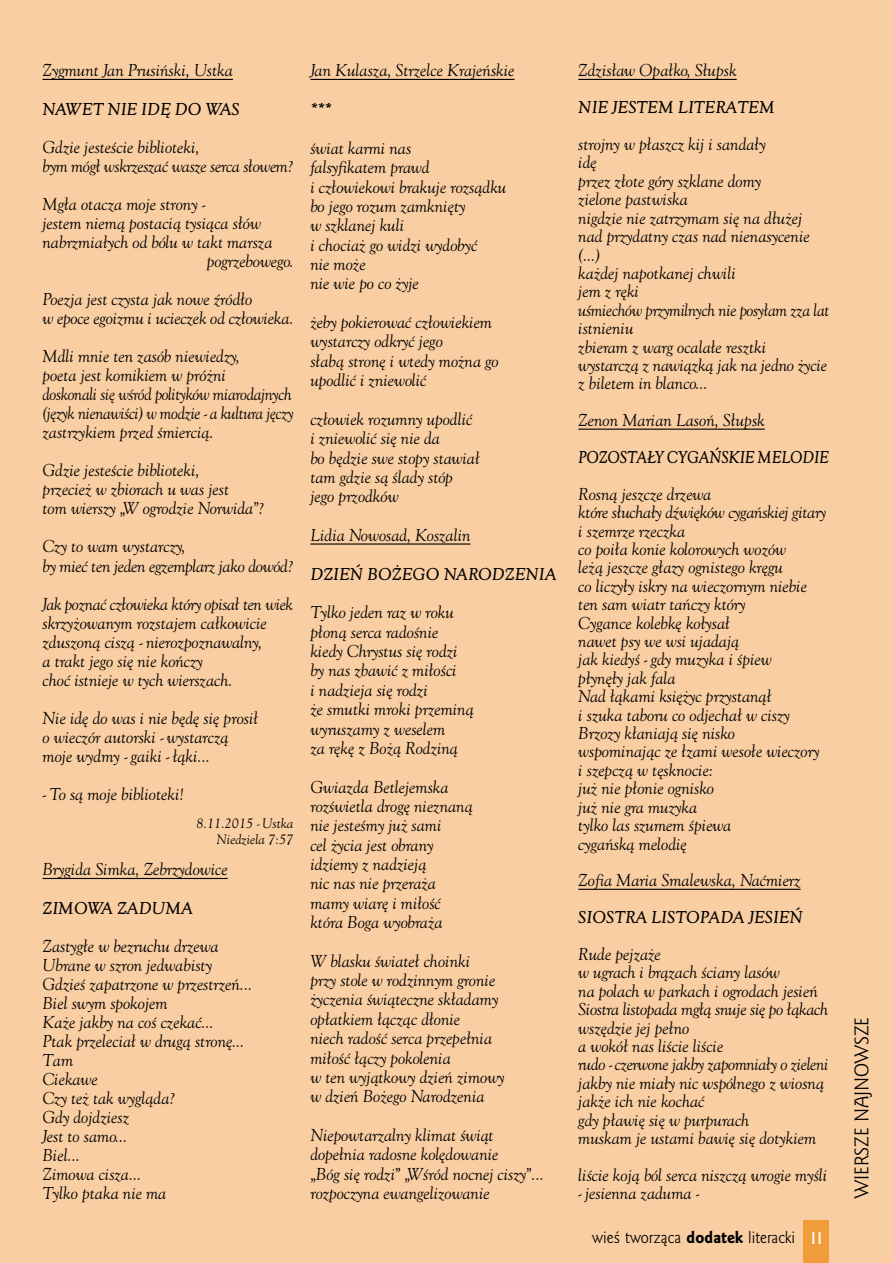
<style>
.page{position:relative;width:893px;height:1263px;background:#f9cea2}
.page>*{position:absolute;margin:0;border:0;box-sizing:border-box;transform-origin:0 0}
.t1{font:18px "Goldy EFN";color:#000}
.t2{font:italic 15px/18.5px "Goldy Olds EFN";color:#000}
.t3{font:italic 15px/19px "Goldy Olds EFN";letter-spacing:-.02em;color:#000}
.t4{font:italic 700 15px "Goldy Olds EFN";color:#000}
.t5{font:15px "Goldy EFN";color:#000}
.t6{font:italic 700 15px "Goldy Olds EFN";letter-spacing:-.02em;color:#000;scale:.91 1}
.t7{font:italic 12px/15.5px "Goldy Olds EFN";color:#000;text-align:right}
.s1{font-family:"Goldy EFN Heavy"}
.s2{font-weight:700;font-size:16.5px;color:#fff}
</style>
<div class="page">
<hr style="left:43px;top:79px;width:190px;height:1px;background:#000">
<hr style="left:43px;top:878px;width:185px;height:1px;background:#000">
<hr style="left:310px;top:79px;width:204px;height:1px;background:#000">
<hr style="left:310px;top:543px;width:161px;height:2px;background:#000">
<hr style="left:578px;top:79px;width:159px;height:1px;background:#000">
<hr style="left:578px;top:429px;width:187px;height:1px;background:#000">
<hr style="left:578px;top:889px;width:223px;height:1px;background:#000">
<div style="left:804px;top:1220px;width:25px;height:43px;background:#f19b39"></div>
<p class="t2" style="left:43px;top:61px;width:192px">Zygmunt Jan Prusiński, Ustka</p>
<p class="t4" style="left:43px;top:98px;width:199px">NAWET NIE IDĘ DO WAS</p>
<p class="t3" style="left:43px;top:137px;width:252px">Gdzie jesteście biblioteki,<br>bym mógł wskrzeszać wasze serca słowem?</p>
<p class="t2" style="left:43px;top:194px;width:164px">Mgła otacza moje strony -</p>
<p class="t2" style="left:43px;top:213px;width:220px">jestem niemą postacią tysiąca słów</p>
<p class="t2" style="left:43px;top:232px;width:231px">nabrzmiałych od bólu w takt marsza</p>
<p class="t2" style="left:207px;top:251px;width:88px">pogrzebowego.</p>
<p class="t2" style="left:43px;top:289px;width:252px;line-height:19px">Poezja jest czysta jak nowe źródło<br>w epoce egoizmu i ucieczek od człowieka.</p>
<p class="t3" style="left:43px;top:346px;width:252px">Mdli mnie ten zasób niewiedzy,<br>poeta jest komikiem w próżni<br>doskonali się wśród polityków miarodajnych (język nienawiści) w modzie - a kultura jęczy zastrzykiem przed śmiercią.</p>
<p class="t2" style="left:43px;top:460px;width:223px;line-height:19px">Gdzie jesteście biblioteki,<br>przecież w zbiorach u was jest<br>tom wierszy „W ogrodzie Norwida”?</p>
<p class="t3" style="left:43px;top:537px;width:252px">Czy to wam wystarczy,<br>by mieć ten jeden egzemplarz jako dowód?</p>
<p class="t2" style="left:43px;top:594px;width:252px;line-height:19px">Jak poznać człowieka który opisał ten wiek skrzyżowanym rozstajem całkowicie zduszoną ciszą - nierozpoznawalny,<br>a trakt jego się nie kończy<br>choć istnieje w tych wierszach.</p>
<p class="t2" style="left:43px;top:708px;width:217px;line-height:19px">Nie idę do was i nie będę się prosił o wieczór autorski - wystarczą moje wydmy - gaiki - łąki...</p>
<p class="t2" style="left:43px;top:784px;width:142px">- To są moje biblioteki!</p>
<p class="t7" style="left:197px;top:815px;width:98px">8.11.2015 - Ustka<br>Niedziela 7:57</p>
<p class="t2" style="left:43px;top:860px;width:187px">Brygida Simka, Zebrzydowice</p>
<p class="t4" style="left:43px;top:897px;width:152px">ZIMOWA ZADUMA</p>
<p class="t2" style="left:43px;top:936px;width:211px;line-height:19px">Zastygłe w bezruchu drzewa<br>Ubrane w szron jedwabisty<br>Gdzieś zapatrzone w przestrzeń...<br>Biel swym spokojem<br>Każe jakby na coś czekać...<br>Ptak przeleciał w drugą stronę...<br>Tam<br>Ciekawe<br>Czy też tak wygląda?<br>Gdy dojdziesz<br>Jest to samo...<br>Biel...<br>Zimowa cisza...<br>Tylko ptaka nie ma</p>
<p class="t2" style="left:310px;top:61px;width:206px">Jan Kulasza, Strzelce Krajeńskie</p>
<p class="t4" style="left:310px;top:99px;width:23px">***</p>
<p class="t2" style="left:310px;top:138px;width:198px;line-height:19.4px">świat karmi nas<br>falsyfikatem prawd<br>i człowiekowi brakuje rozsądku bo jego rozum zamknięty<br>w szklanej kuli<br>i chociaż go widzi wydobyć<br>nie może<br>nie wie po co żyje</p>
<p class="t2" style="left:310px;top:312px;width:190px;line-height:19.4px">żeby pokierować człowiekiem wystarczy odkryć jego<br>słabą stronę i wtedy można go upodlić i zniewolić</p>
<p class="t2" style="left:310px;top:409px;width:171px;line-height:19.4px">człowiek rozumny upodlić i zniewolić się nie da<br>bo będzie swe stopy stawiał tam gdzie są ślady stóp jego przodków</p>
<p class="t2" style="left:310px;top:525px;width:162px">Lidia Nowosad, Koszalin</p>
<p class="t4" style="left:310px;top:563px;width:248px">DZIEŃ BOŻEGO NARODZENIA</p>
<p class="t2" style="left:310px;top:602px;width:165px;line-height:19.4px">Tylko jeden raz w roku płoną serca radośnie kiedy Chrystus się rodzi by nas zbawić z miłości<br>i nadzieja się rodzi<br>że smutki mroki przeminą wyruszamy z weselem<br>za rękę z Bożą Rodziną</p>
<p class="t2" style="left:310px;top:777px;width:164px;line-height:19.4px">Gwiazda Betlejemska rozświetla drogę nieznaną nie jesteśmy już sami<br>cel życia jest obrany idziemy z nadzieją<br>nic nas nie przeraża mamy wiarę i miłość która Boga wyobraża</p>
<p class="t2" style="left:310px;top:951px;width:196px;line-height:19.4px">W blasku świateł choinki<br>przy stole w rodzinnym gronie życzenia świąteczne składamy opłatkiem łącząc dłonie<br>niech radość serca przepełnia miłość łączy pokolenia<br>w ten wyjątkowy dzień zimowy w dzień Bożego Narodzenia</p>
<p class="t2" style="left:310px;top:1125px;width:235px;line-height:19.4px">Niepowtarzalny klimat świąt dopełnia radosne kolędowanie<br>„Bóg się rodzi” „Wśród nocnej ciszy”... rozpoczyna ewangelizowanie</p>
<p class="t2" style="left:578px;top:61px;width:160px">Zdzisław Opałko, Słupsk</p>
<p class="t4" style="left:578px;top:97px;width:198px">NIE JESTEM LITERATEM</p>
<p class="t2" style="left:578px;top:135px;width:252px">strojny w płaszcz kij i sandały<br>idę<br>przez złote góry szklane domy<br>zielone pastwiska<br>nigdzie nie zatrzymam się na dłużej nad przydatny czas nad nienasycenie (...)<br>każdej napotkanej chwili<br>jem z ręki<br>uśmiechów przymilnych nie posyłam zza lat istnieniu<br>zbieram z warg ocalałe resztki wystarczą z nawiązką jak na jedno życie z biletem in blanco...</p>
<p class="t2" style="left:578px;top:411px;width:188px">Zenon Marian Lasoń, Słupsk</p>
<p class="t6" style="left:578px;top:447px;width:277px">POZOSTAŁY CYGAŃSKIE MELODIE</p>
<p class="t2" style="left:578px;top:484px;width:250px">Rosną jeszcze drzewa<br>które słuchały dźwięków cygańskiej gitary i szemrze rzeczka<br>co poiła konie kolorowych wozów<br>leżą jeszcze głazy ognistego kręgu<br>co liczyły iskry na wieczornym niebie ten sam wiatr tańczy który<br>Cygance kolebkę kołysał<br>nawet psy we wsi ujadają<br>jak kiedyś - gdy muzyka i śpiew<br>płynęły jak fala<br>Nad łąkami księżyc przystanął<br>i szuka taboru co odjechał w ciszy<br>Brzozy kłaniają się nisko<br>wspominając ze łzami wesołe wieczory i szepczą w tęsknocie:<br>już nie płonie ognisko<br>już nie gra muzyka<br>tylko las szumem śpiewa<br>cygańską melodię</p>
<p class="t2" style="left:578px;top:871px;width:224px">Zofia Maria Smalewska, Naćmierz</p>
<p class="t4" style="left:578px;top:907px;width:226px">SIOSTRA LISTOPADA JESIEŃ</p>
<p class="t2" style="left:578px;top:944px;width:252px">Rude pejzaże<br>w ugrach i brązach ściany lasów<br>na polach w parkach i ogrodach jesień<br>Siostra listopada mgłą snuje się po łąkach wszędzie jej pełno<br>a wokół nas liście liście<br>rudo - czerwone jakby zapomniały o zieleni jakby nie miały nic wspólnego z wiosną jakże ich nie kochać<br>gdy pławię się w purpurach<br>muskam je ustami bawię się dotykiem</p>
<p class="t2" style="left:578px;top:1165px;width:251px">liście koją ból serca niszczą wrogie myśli</p>
<p class="t2" style="left:578px;top:1184px;width:122px">- jesienna zaduma -</p>
<p class="t5" style="left:592px;top:1228px;width:232px">wieś tworząca <span class="s1">dodatek</span> literacki <span class="s2">11</span></p>
<p class="t1" style="left:851px;top:1199px;width:183px;rotate:-90deg">wiersze najnowsze</p>
</div>
